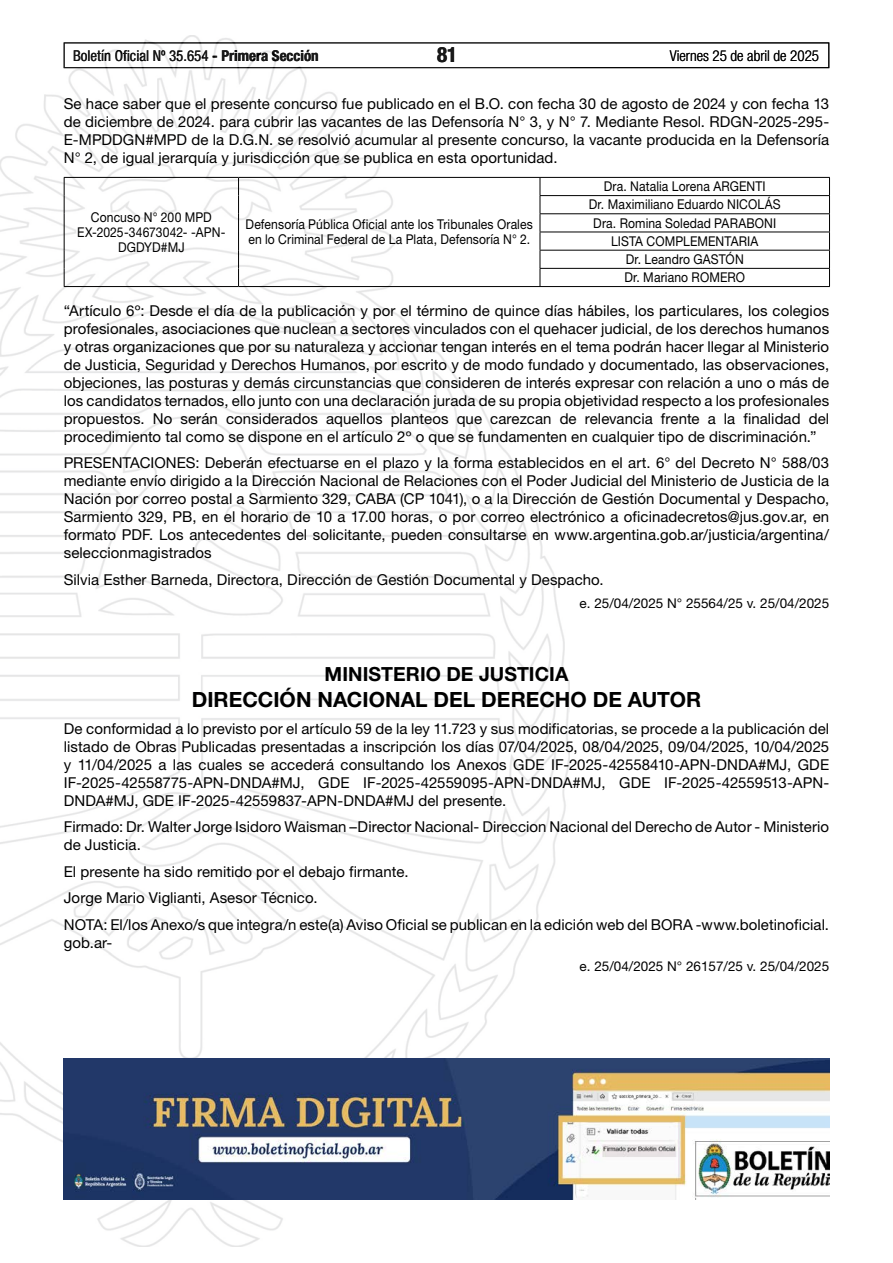
<style>
.page{position:relative;width:893px;height:1263px;background:#fff}
.page>*{position:absolute;margin:0;border:0;box-sizing:border-box;transform-origin:0 0}
.t1{font:700 21px "Helvetica Neue LT Std";color:#000}
.t2{font:700 condensed 21px "Helvetica Neue LT Std";color:#000}
.t3{font:700 19.5px "Helvetica Neue LT Std";letter-spacing:.005em;color:#000}
.t4{font:15px/18px "Helvetica Neue LT Std";letter-spacing:.005em;color:#000;text-align:justify}
.t5{font:condensed 15px "Helvetica Neue LT Std";color:#000}
.t6{font:300 condensed 15px "Helvetica Neue LT Std";color:#000}
.t7{font:13.5px/18.1px "Helvetica Neue LT Std";letter-spacing:.01em;color:#000;text-align:center;scale:.9 1}
.t8{font:13.5px "Helvetica Neue LT Std";letter-spacing:.01em;color:#000}
.s1{font-weight:700}
</style>
<div class="page">
<div style="left:64px;top:43px;width:765px;height:25px;border:1px solid #000"></div>
<img style="left:0;top:35px;width:569px;height:1211px">
<hr style="left:64px;top:177px;width:175px;height:1px;background:#000">
<hr style="left:239px;top:177px;width:301px;height:1px;background:#000">
<hr style="left:540px;top:177px;width:290px;height:1px;background:#000">
<hr style="left:540px;top:195px;width:290px;height:1px;background:#000">
<hr style="left:540px;top:213px;width:290px;height:1px;background:#000">
<hr style="left:540px;top:232px;width:290px;height:1px;background:#000">
<hr style="left:540px;top:250px;width:290px;height:1px;background:#000">
<hr style="left:540px;top:268px;width:290px;height:1px;background:#000">
<hr style="left:64px;top:286px;width:175px;height:1px;background:#000">
<hr style="left:239px;top:286px;width:301px;height:1px;background:#000">
<hr style="left:540px;top:286px;width:290px;height:1px;background:#000">
<svg style="left:64px;top:178px;width:1px;height:108px"></svg>
<svg style="left:238px;top:178px;width:1px;height:108px"></svg>
<svg style="left:540px;top:178px;width:1px;height:108px"></svg>
<svg style="left:829px;top:178px;width:1px;height:108px"></svg>
<img style="left:64px;top:1059px;width:765px;height:140px">
<p class="t5" style="left:73px;top:47px;width:247px">Boletín Oficial Nº 35.654 <span class="s1">- Primera Sección</span></p>
<h1 class="t2" style="left:437px;top:42px;width:22px">81</h1>
<p class="t6" style="left:670px;top:47px;width:151px">Viernes 25 de abril de 2025</p>
<p class="t4" style="left:64px;top:94px;width:767px">Se hace saber que el presente concurso fue publicado en el B.O. con fecha 30 de agosto de 2024 y con fecha 13 de diciembre de 2024. para cubrir las vacantes de las Defensoría N° 3, y N° 7. Mediante Resol. RDGN-2025-295- E-MPDDGN#MPD de la D.G.N. se resolvió acumular al presente concurso, la vacante producida en la Defensoría N° 2, de igual jerarquía y jurisdicción que se publica en esta oportunidad.</p>
<p class="t7" style="left:589px;top:177px;width:215px">Dra. Natalia Lorena ARGENTI<br>Dr. Maximiliano Eduardo NICOLÁS<br>Dra. Romina Soledad PARABONI<br>LISTA COMPLEMENTARIA<br>Dr. Leandro GASTÓN<br>Dr. Mariano ROMERO</p>
<p class="t4" style="left:64px;top:301px;width:767px">“Artículo 6º: Desde el día de la publicación y por el término de quince días hábiles, los particulares, los colegios profesionales, asociaciones que nuclean a sectores vinculados con el quehacer judicial, de los derechos humanos y otras organizaciones que por su naturaleza y accionar tengan interés en el tema podrán hacer llegar al Ministerio de Justicia, Seguridad y Derechos Humanos, por escrito y de modo fundado y documentado, las observaciones, objeciones, las posturas y demás circunstancias que consideren de interés expresar con relación a uno o más de los candidatos ternados, ello junto con una declaración jurada de su propia objetividad respecto a los profesionales propuestos. No serán considerados aquellos planteos que carezcan de relevancia frente a la finalidad del procedimiento tal como se dispone en el artículo 2º o que se fundamenten en cualquier tipo de discriminación.”</p>
<p class="t4" style="left:64px;top:454px;width:767px">PRESENTACIONES: Deberán efectuarse en el plazo y la forma establecidos en el art. 6° del Decreto N° 588/03 mediante envío dirigido a la Dirección Nacional de Relaciones con el Poder Judicial del Ministerio de Justicia de la Nación por correo postal a Sarmiento 329, CABA (CP 1041), o a la Dirección de Gestión Documental y Despacho, Sarmiento 329, PB, en el horario de 10 a 17.00 horas, o por correo electrónico a oficinadecretos@jus.gov.ar, en formato PDF. Los antecedentes del solicitante, pueden consultarse en www.argentina.gob.ar/justicia/argentina/ seleccionmagistrados</p>
<p class="t4" style="left:64px;top:570px;width:541px">Silvia Esther Barneda, Directora, Dirección de Gestión Documental y Despacho.</p>
<p class="t8" style="left:580px;top:596px;width:251px">e. 25/04/2025 N° 25564/25 v. 25/04/2025</p>
<p class="t7" style="left:77px;top:209px;width:166px;line-height:15px">Concuso N° 200 MPD<br>EX-2025-34673042- -APN-<br>DGDYD#MJ</p>
<p class="t7" style="left:246px;top:217px;width:321px;line-height:15px;text-align:left">Defensoría Pública Oficial ante los Tribunales Orales en lo Criminal Federal de La Plata, Defensoría N° 2.</p>
<h2 class="t3" style="left:325px;top:661px;width:245px">MINISTERIO DE JUSTICIA</h2>
<h1 class="t1" style="left:192px;top:687px;width:511px">DIRECCIÓN NACIONAL DEL DERECHO DE AUTOR</h1>
<p class="t4" style="left:64px;top:719px;width:767px">De conformidad a lo previsto por el artículo 59 de la ley 11.723 y sus modificatorias, se procede a la publicación del listado de Obras Publicadas presentadas a inscripción los días 07/04/2025, 08/04/2025, 09/04/2025, 10/04/2025 y 11/04/2025 a las cuales se accederá consultando los Anexos GDE IF-2025-42558410-APN-DNDA#MJ, GDE IF-2025-42558775-APN-DNDA#MJ, GDE IF-2025-42559095-APN-DNDA#MJ, GDE IF-2025-42559513-APN-DNDA#MJ, GDE IF-2025-42559837-APN-DNDA#MJ del presente.</p>
<p class="t4" style="left:64px;top:818px;width:767px">Firmado: Dr. Walter Jorge Isidoro Waisman –Director Nacional- Direccion Nacional del Derecho de Autor - Ministerio de Justicia.</p>
<p class="t4" style="left:64px;top:858px;width:767px;line-height:26.5px;text-align:left">El presente ha sido remitido por el debajo firmante.<br>Jorge Mario Viglianti, Asesor Técnico.<br>NOTA: El/los Anexo/s que integra/n este(a) Aviso Oficial se publican en la edición web del BORA -www.boletinoficial.</p>
<p class="t4" style="left:64px;top:933px;width:50px">gob.ar-</p>
<p class="t8" style="left:580px;top:958px;width:251px">e. 25/04/2025 N° 26157/25 v. 25/04/2025</p>
</div>
